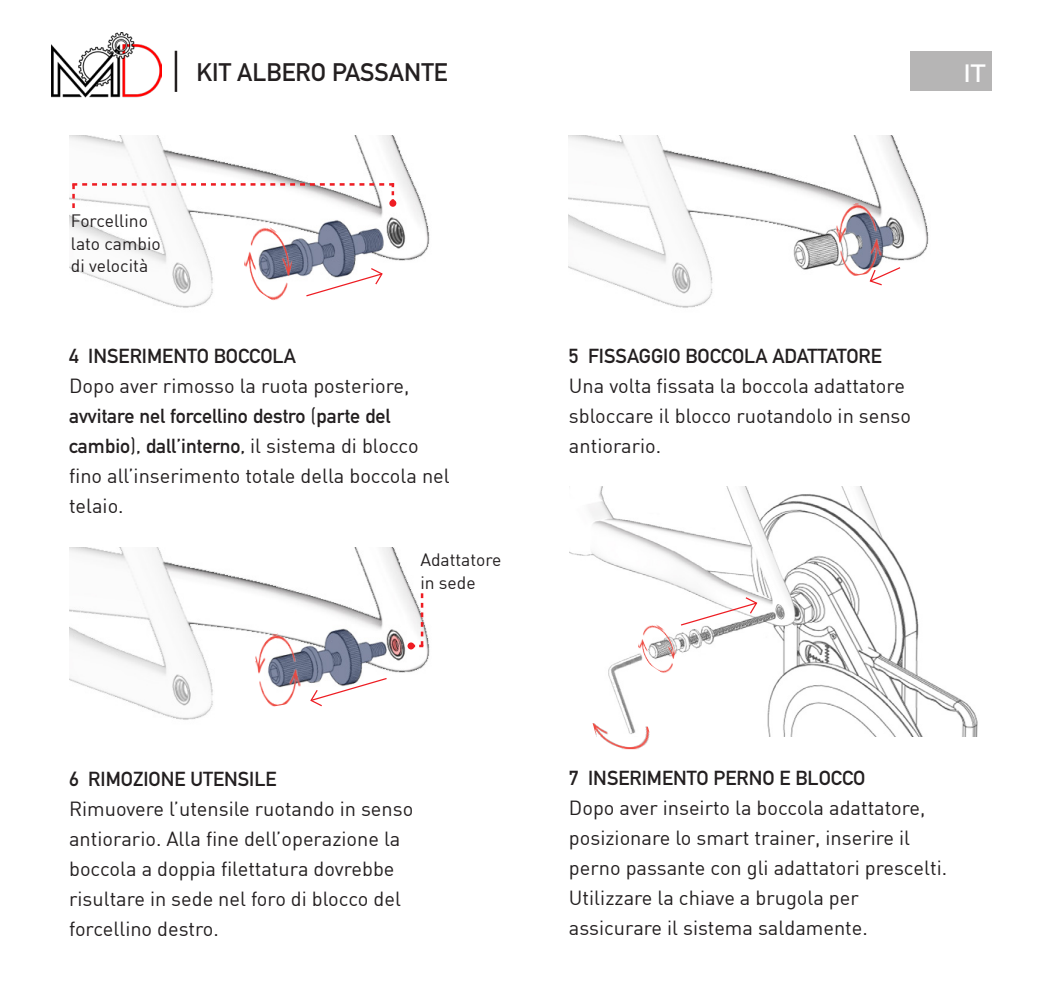
<style>
.page{position:relative;width:1042px;height:993px;background:#fff}
.page>*{position:absolute;margin:0;border:0;box-sizing:border-box;transform-origin:0 0}
.t1{font:700 25px "DIN Alternate";color:#231f20}
.t2{font:600 25px "Raleway";color:#fff}
.t3{font:20px/30px "DIN";color:#231f20}
.t4{font:700 20px/30px "DIN Alternate";color:#231f20}
.t5{font:17.5px/22.5px "DIN";color:#231f20}
.s1{font-family:"DIN";font-weight:400}
</style>
<div class="page">
<img style="left:570px;top:486px;width:408px;height:249px">
<svg style="left:679px;top:596px;width:79px;height:30px"></svg>
<img style="left:592px;top:722px;width:62px;height:26px">
<img style="left:636px;top:619px;width:41px;height:56px">
<img style="left:69px;top:135px;width:361px;height:173px">
<img style="left:569px;top:135px;width:360px;height:173px">
<img style="left:69px;top:547px;width:361px;height:173px">
<img style="left:242px;top:222px;width:52px;height:79px">
<img style="left:835px;top:200px;width:48px;height:77px">
<img style="left:254px;top:630px;width:48px;height:77px">
<svg style="left:305px;top:267px;width:79px;height:30px"></svg>
<svg style="left:309px;top:676px;width:79px;height:31px"></svg>
<svg style="left:869px;top:266px;width:32px;height:20px"></svg>
<svg style="left:411px;top:593px;width:12px;height:54px"></svg>
<div style="left:407px;top:642px;width:7px;height:7px;background:#ee1d23;border-radius:50%"></div>
<svg style="left:72px;top:183px;width:322px;height:25px"></svg>
<div style="left:389px;top:200px;width:7px;height:7px;background:#ee1d23;border-radius:50%"></div>
<div style="left:910px;top:52px;width:81px;height:39px;background:#b6b5b5"></div>
<img style="left:51px;top:32px;width:110px;height:66px">
<hr style="left:175px;top:51px;width:2px;height:41px;background:#231f20">
<p class="t1" style="left:197px;top:58px;width:253px">KIT ALBERO PASSANTE</p>
<p class="t2" style="left:963px;top:59px;width:24px">IT</p>
<p class="t5" style="left:71px;top:211px;width:91px">Forcellino lato cambio di velocità</p>
<p class="t4" style="left:69px;top:340px;width:228px">4 INSERIMENTO BOCCOLA</p>
<p class="t3" style="left:69px;top:373px;width:342px">Dopo aver rimosso la ruota posteriore,</p>
<p class="t4" style="left:69px;top:400px;width:351px">avvitare nel forcellino destro <span class="s1">(</span>parte del cambio<span class="s1">)</span>, dall’interno, <span class="s1">il sistema di blocco</span></p>
<p class="t3" style="left:69px;top:460px;width:382px">fino all’inserimento totale della boccola nel telaio.</p>
<p class="t5" style="left:420px;top:550px;width:83px">Adattatore in sede</p>
<p class="t4" style="left:569px;top:340px;width:314px">5 FISSAGGIO BOCCOLA ADATTATORE</p>
<p class="t3" style="left:569px;top:370px;width:344px">Una volta fissata la boccola adattatore sbloccare il blocco ruotandolo in senso antiorario.</p>
<p class="t4" style="left:69px;top:763px;width:209px">6 RIMOZIONE UTENSILE</p>
<p class="t3" style="left:69px;top:796px;width:346px">Rimuovere l’utensile ruotando in senso antiorario. Alla fine dell’operazione la boccola a doppia filettatura dovrebbe risultare in sede nel foro di blocco del forcellino destro.</p>
<p class="t4" style="left:569px;top:762px;width:298px">7 INSERIMENTO PERNO E BLOCCO</p>
<p class="t3" style="left:569px;top:794px;width:380px">Dopo aver inseirto la boccola adattatore, posizionare lo smart trainer, inserire il perno passante con gli adattatori prescelti.<br>Utilizzare la chiave a brugola per assicurare il sistema saldamente.</p>
</div>
